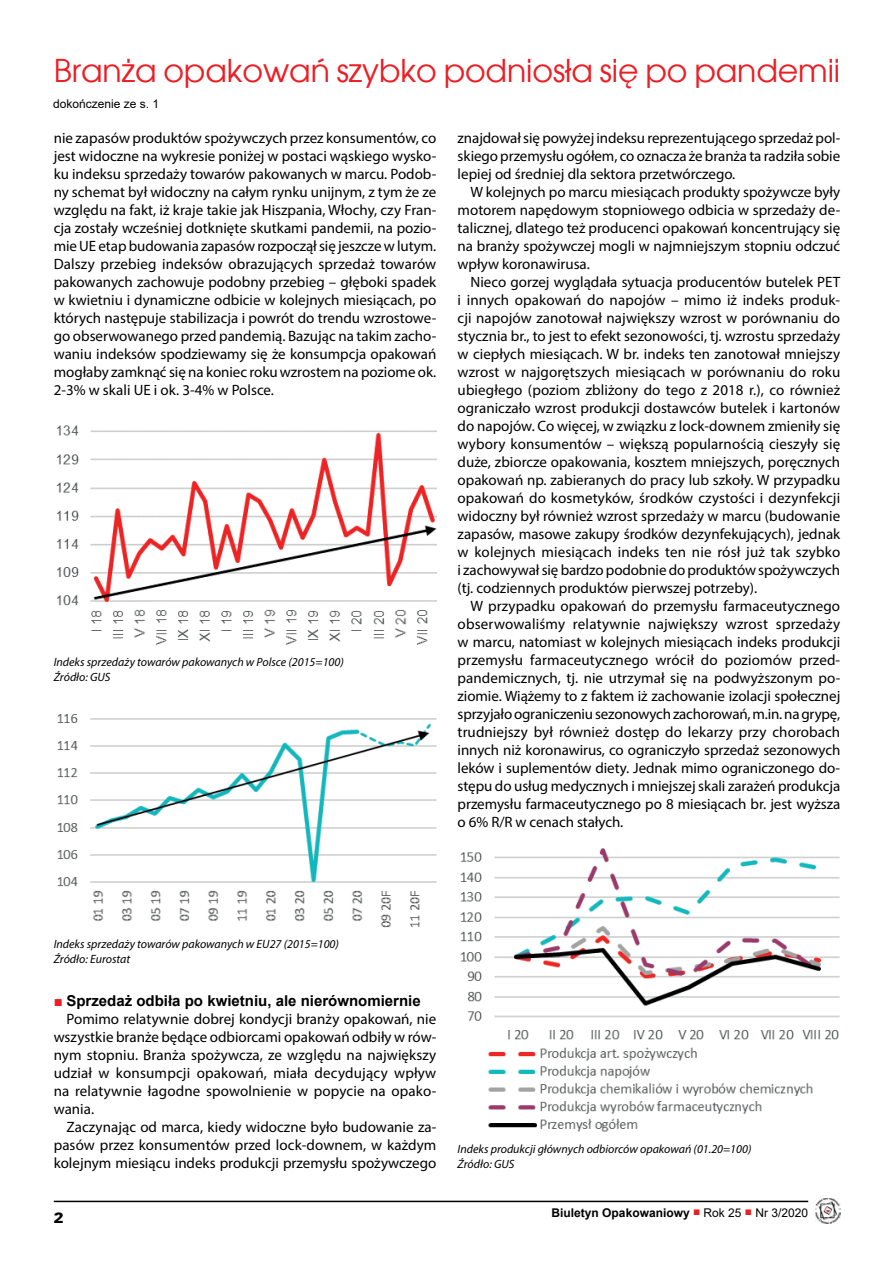
<style>
.page{position:relative;width:893px;height:1263px;background:#fff}
.page>*{position:absolute;margin:0;border:0;box-sizing:border-box;transform-origin:0 0}
.t1{font:31.5px "Avalon";color:#ed1d24}
.t2{font:15px/18px "Myriad Pro";color:#000;text-align:justify}
.t3{font:700 15px "Arial";color:#000}
.t4{font:15px "USA Black";color:#000}
.t5{font:italic 12px/15px "Myriad Pro";color:#000}
.t6{font:700 12px "Arial";color:#000}
.t7{font:12px "Arial";color:#000}
.s1{font-weight:400;color:#ed1d24}
.s2{font-weight:400}
</style>
<div class="page">
<hr style="left:54px;top:1201px;width:754px;height:1px;background:#000">
<img style="left:815px;top:1198px;width:25px;height:25px">
<img style="left:56px;top:425px;width:380px;height:220px">
<img style="left:57px;top:714px;width:379px;height:214px">
<img style="left:460px;top:848px;width:380px;height:284px">
<h1 class="t1" style="left:54px;top:52px;width:788px">Branża opakowań szybko podniosła się po pandemii</h1>
<p class="t7" style="left:53px;top:97px;width:108px">dokończenie ze s. 1</p>
<p class="t2" style="left:54px;top:130px;width:384px">nie zapasów produktów spożywczych przez konsumentów, co jest widoczne na wykresie poniżej w postaci wąskiego wysko&shy;ku indeksu sprzedaży towarów pakowanych w marcu. Podob&shy;ny schemat był widoczny na całym rynku unijnym, z tym że ze względu na fakt, iż kraje takie jak Hiszpania, Włochy, czy Fran&shy;cja zostały wcześniej dotknięte skutkami pandemii, na pozio&shy;mie UE etap budowania zapasów rozpoczął się jeszcze w lutym.<br>Dalszy przebieg indeksów obrazujących sprzedaż towarów pakowanych zachowuje podobny przebieg – głęboki spadek w kwietniu i dynamiczne odbicie w kolejnych miesiącach, po których następuje stabilizacja i powrót do trendu wzrostowe&shy;go obserwowanego przed pandemią. Bazując na takim zacho&shy;waniu indeksów spodziewamy się że konsumpcja opakowań mogłaby zamknąć się na koniec roku wzrostem na poziome ok.<br>2-3% w skali UE i ok. 3-4% w Polsce.</p>
<p class="t2" style="left:458px;top:130px;width:384px">znajdował się powyżej indeksu reprezentującego sprzedaż pol&shy;skiego przemysłu ogółem, co oznacza że branża ta radziła sobie lepiej od średniej dla sektora przetwórczego.</p>
<p class="t2" style="left:458px;top:184px;width:384px;text-indent:13px">W kolejnych po marcu miesiącach produkty spożywcze były motorem napędowym stopniowego odbicia w sprzedaży de&shy;talicznej, dlatego też producenci opakowań koncentrujący się na branży spożywczej mogli w najmniejszym stopniu odczuć wpływ koronawirusa.</p>
<p class="t2" style="left:458px;top:274px;width:384px;text-indent:13px">Nieco gorzej wyglądała sytuacja producentów butelek PET i innych opakowań do napojów – mimo iż indeks produk&shy;cji napojów zanotował największy wzrost w porównaniu do stycznia br., to jest to efekt sezonowości, tj. wzrostu sprzedaży w ciepłych miesiącach. W br. indeks ten zanotował mniejszy wzrost w najgorętszych miesiącach w porównaniu do roku ubiegłego (poziom zbliżony do tego z 2018 r.), co również ograniczało wzrost produkcji dostawców butelek i kartonów do napojów. Co więcej, w związku z lock-downem zmieniły się wybory konsumentów – większą popularnością cieszyły się duże, zbiorcze opakowania, kosztem mniejszych, poręcznych opakowań np. zabieranych do pracy lub szkoły. W przypadku opakowań do kosmetyków, środków czystości i dezynfekcji widoczny był również wzrost sprzedaży w marcu (budowanie zapasów, masowe zakupy środków dezynfekujących), jednak w kolejnych miesiącach indeks ten nie rósł już tak szybko i zachowywał się bardzo podobnie do produktów spożywczych (tj. codziennych produktów pierwszej potrzeby).</p>
<p class="t2" style="left:458px;top:598px;width:384px;text-indent:13px">W przypadku opakowań do przemysłu farmaceutycznego obserwowaliśmy relatywnie największy wzrost sprzedaży w marcu, natomiast w kolejnych miesiącach indeks produkcji przemysłu farmaceutycznego wrócił do poziomów przed&shy;pandemicznych, tj. nie utrzymał się na podwyższonym po&shy;ziomie. Wiążemy to z faktem iż zachowanie izolacji społecznej sprzyjało ograniczeniu sezonowych zachorowań, m.in. na grypę, trudniejszy był również dostęp do lekarzy przy chorobach innych niż koronawirus, co ograniczyło sprzedaż sezonowych leków i suplementów diety. Jednak mimo ograniczonego do&shy;stępu do usług medycznych i mniejszej skali zarażeń produkcja przemysłu farmaceutycznego po 8 miesiącach br. jest wyższa o 6% R/R w cenach stałych.</p>
<p class="t5" style="left:54px;top:656px;width:292px">Indeks sprzedaży towarów pakowanych w Polsce (2015=100)<br>Źródło: GUS</p>
<p class="t5" style="left:54px;top:938px;width:287px">Indeks sprzedaży towarów pakowanych w EU27 (2015=100)<br>Źródło: Eurostat</p>
<p class="t3" style="left:54px;top:992px;width:369px"><span class="s1">■</span> Sprzedaż odbiła po kwietniu, ale nierównomiernie</p>
<p class="t2" style="left:54px;top:1011px;width:384px;text-indent:13px">Pomimo relatywnie dobrej kondycji branży opakowań, nie wszystkie branże będące odbiorcami opakowań odbiły w rów&shy;nym stopniu. Branża spożywcza, ze względu na największy udział w konsumpcji opakowań, miała decydujący wpływ na relatywnie łagodne spowolnienie w popycie na opako&shy;wania.</p>
<p class="t2" style="left:54px;top:1119px;width:384px;text-indent:13px">Zaczynając od marca, kiedy widoczne było budowanie za&shy;pasów przez konsumentów przed lock-downem, w każdym kolejnym miesiącu indeks produkcji przemysłu spożywczego</p>
<p class="t5" style="left:458px;top:1142px;width:295px">Indeks produkcji głównych odbiorców opakowań (01.20=100)<br>Źródło: GUS</p>
<p class="t4" style="left:54px;top:1209px;width:12px">2</p>
<p class="t6" style="left:552px;top:1206px;width:258px">Biuletyn Opakowaniowy <span class="s1">■</span> <span class="s2">Rok 25</span> <span class="s1">■</span> <span class="s2">Nr 3/2020</span></p>
</div>
